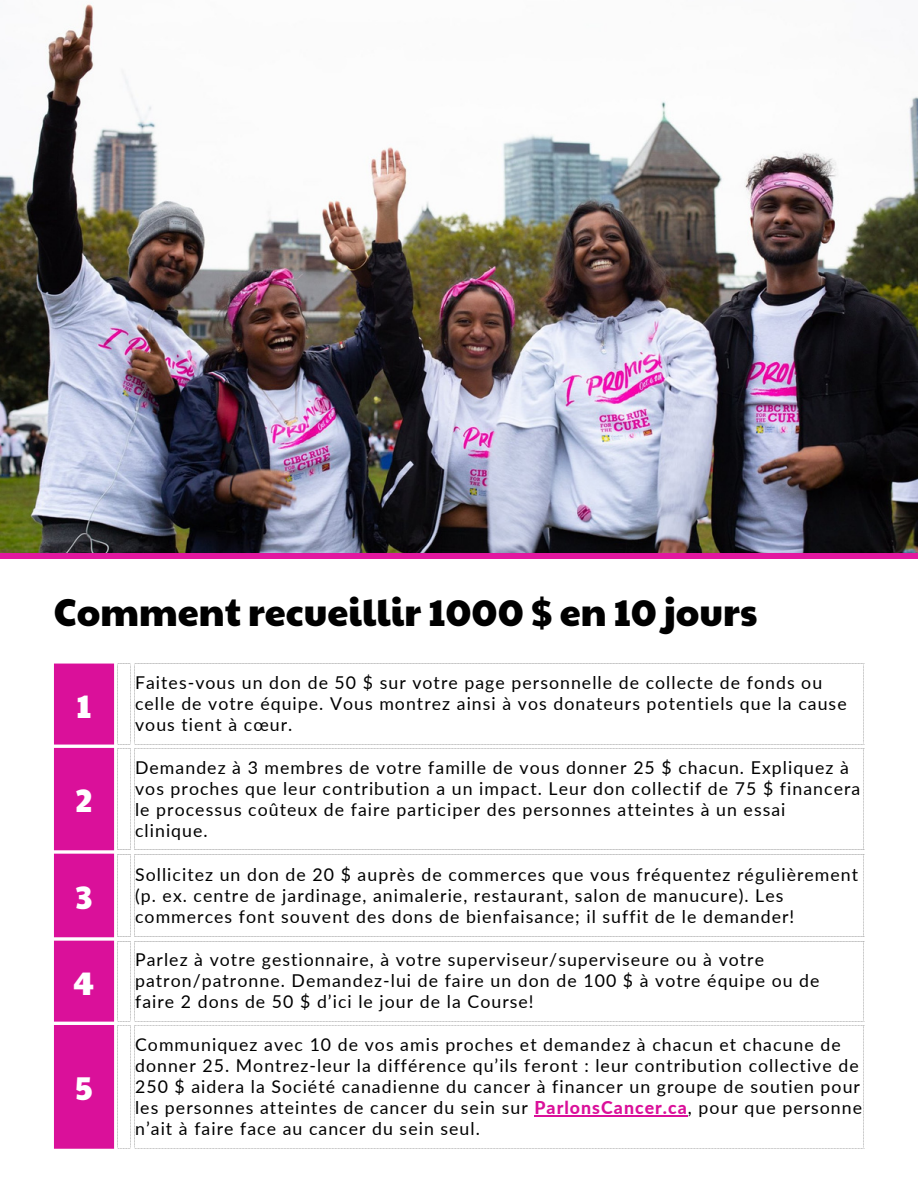
<style>
.page{position:relative;width:918px;height:1188px;background:#fff}
.page>*{position:absolute;margin:0;border:0;box-sizing:border-box;transform-origin:0 0}
.t1{font:37.8px "Paytone One";color:#000}
.t2{font:33px "Paytone One";color:#fff}
.t3{font:17.7px/21px "Lato";letter-spacing:.06em;color:#000}
.s1{font-weight:800;color:#da109a}
</style>
<div class="page">
<div style="left:0;top:553px;width:918px;height:6px;background:#e2179f"></div>
<img style="left:0;top:2px;width:918px;height:550px">
<svg style="left:54px;top:664px;width:77px;height:485px;background:#dd2ba5"></svg>
<svg style="left:134px;top:664px;width:730px;height:485px"></svg>
<svg style="left:117px;top:749px;width:747px;height:100px"></svg>
<svg style="left:117px;top:855px;width:747px;height:81px"></svg>
<svg style="left:117px;top:942px;width:747px;height:78px"></svg>
<svg style="left:117px;top:1026px;width:747px;height:121px"></svg>
<h1 class="t1" style="left:54px;top:584px;width:705px">Comment recueillir 1000 $ en 10 jours</h1>
<h2 class="t2" style="left:77px;top:681px;width:16px">1</h2>
<h2 class="t2" style="left:75px;top:776px;width:19px">2</h2>
<h2 class="t2" style="left:75px;top:872px;width:19px">3</h2>
<h2 class="t2" style="left:74px;top:958px;width:22px">4</h2>
<h2 class="t2" style="left:75px;top:1064px;width:19px">5</h2>
<p class="t3" style="left:135px;top:672px;width:713px">Faites-vous un don de 50 $ sur votre page personnelle de collecte de fonds ou celle de votre équipe. Vous montrez ainsi à vos donateurs potentiels que la cause vous tient à cœur.</p>
<p class="t3" style="left:135px;top:757px;width:727px">Demandez à 3 membres de votre famille de vous donner 25 $ chacun. Expliquez à vos proches que leur contribution a un impact. Leur don collectif de 75 $ financera le processus coûteux de faire participer des personnes atteintes à un essai clinique.</p>
<p class="t3" style="left:135px;top:864px;width:725px">Sollicitez un don de 20 $ auprès de commerces que vous fréquentez régulièrement (p. ex. centre de jardinage, animalerie, restaurant, salon de manucure). Les commerces font souvent des dons de bienfaisance; il suffit de le demander!</p>
<p class="t3" style="left:135px;top:949px;width:686px">Parlez à votre gestionnaire, à votre superviseur/superviseure ou à votre patron/patronne. Demandez-lui de faire un don de 100 $ à votre équipe ou de faire 2 dons de 50 $ d’ici le jour de la Course!</p>
<p class="t3" style="left:135px;top:1034px;width:729px">Communiquez avec 10 de vos amis proches et demandez à chacun et chacune de donner 25. Montrez-leur la différence qu’ils feront : leur contribution collective de 250 $ aidera la Société canadienne du cancer à financer un groupe de soutien pour les personnes atteintes de cancer du sein sur <span class="s1">ParlonsCancer.ca</span>, pour que personne n’ait à faire face au cancer du sein seul.</p>
</div>
